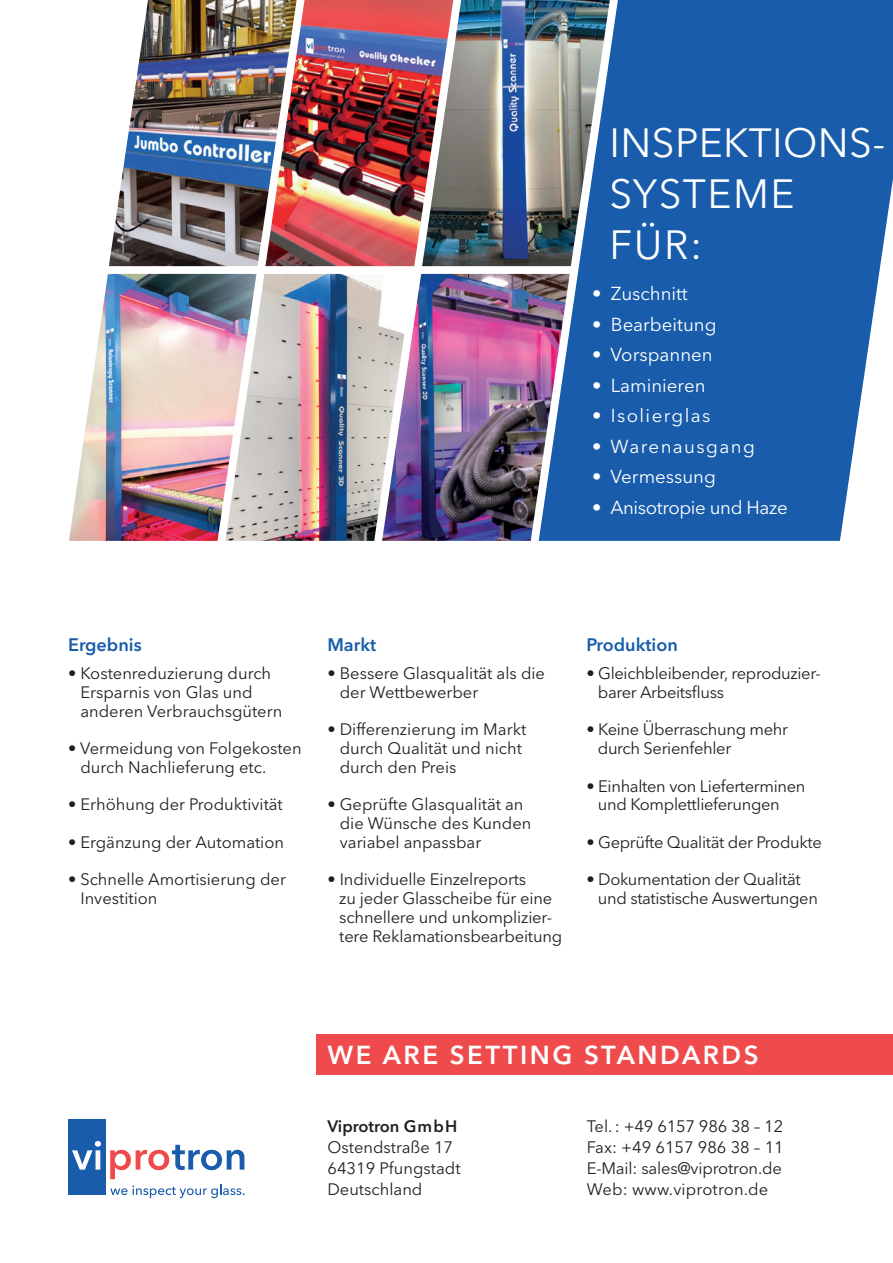
<style>
.page{position:relative;width:893px;height:1263px;background:#fff}
.page>*{position:absolute;margin:0;border:0;box-sizing:border-box;transform-origin:0 0}
.t1{font:40.5px/51px "Avenir Next LT Pro";letter-spacing:.01em;color:#fff}
.t2{font:600 25.8px "Avenir Next LT Pro";letter-spacing:.1em;color:#fff}
.t3{font:18.6px "Avenir Next LT Pro";color:#fff}
.t4{font:18.6px "Avenir Next LT Pro";letter-spacing:.075em;color:#fff}
.t5{font:18.6px "Avenir Next LT Pro";letter-spacing:-.02em;color:#fff}
.t6{font:600 18px "Avenir Next LT Pro";color:#185cab}
.t7{font:16.5px/18.8px "Avenir Next LT Pro";letter-spacing:-.01em;color:#231f20}
.t8{font:600 16.5px "Avenir Next LT Pro";color:#231f20}
</style>
<div class="page">
<div style="left:317px;top:1034px;width:576px;height:41px;background:#ef4b4c"></div>
<div style="left:68px;top:1119px;width:38px;height:76px;background:#185cab"></div>
<svg style="left:110px;top:1185px;width:134px;height:13px"></svg>
<svg style="left:72px;top:1141px;width:29px;height:28px"></svg>
<svg style="left:110px;top:1145px;width:134px;height:34px"></svg>
<img style="left:297px;top:0;width:125px;height:266px">
<img style="left:109px;top:0;width:188px;height:266px">
<img style="left:422px;top:0;width:117px;height:266px">
<svg style="left:539px;top:0;width:354px;height:541px;background:#2f69ad"></svg>
<img style="left:256px;top:274px;width:126px;height:267px">
<img style="left:382px;top:274px;width:188px;height:267px">
<img style="left:69px;top:274px;width:187px;height:267px">
<h1 class="t1" style="left:609px;top:118px;width:277px">INSPEKTIONS-<br>SYSTEME<br>FÜR:</h1>
<p class="t3" style="left:592px;top:282px;width:97px">• Zuschnitt</p>
<p class="t3" style="left:592px;top:313px;width:126px">• Bearbeitung</p>
<p class="t3" style="left:592px;top:344px;width:122px">• Vorspannen</p>
<p class="t3" style="left:592px;top:374px;width:115px">• Laminieren</p>
<p class="t4" style="left:592px;top:405px;width:120px">• Isolierglas</p>
<p class="t4" style="left:592px;top:435px;width:164px">• Warenausgang</p>
<p class="t3" style="left:592px;top:466px;width:125px">• Vermessung</p>
<p class="t5" style="left:592px;top:496px;width:197px">• Anisotropie und Haze</p>
<p class="t6" style="left:68px;top:633px;width:75px">Ergebnis</p>
<p class="t6" style="left:327px;top:633px;width:50px">Markt</p>
<p class="t6" style="left:586px;top:633px;width:93px">Produktion</p>
<p class="t7" style="left:80px;top:664px;width:203px;text-indent:-12px">• Kostenreduzierung durch<br>Ersparnis von Glas und anderen Verbrauchsgütern</p>
<p class="t7" style="left:80px;top:739px;width:223px;text-indent:-12px">• Vermeidung von Folgekosten durch Nachlieferung etc.</p>
<p class="t7" style="left:68px;top:795px;width:216px">• Erhöhung der Produktivität</p>
<p class="t7" style="left:68px;top:833px;width:218px">• Ergänzung der Automation</p>
<p class="t7" style="left:80px;top:870px;width:207px;text-indent:-12px">• Schnelle Amortisierung der<br>Investition</p>
<p class="t7" style="left:598px;top:664px;width:225px;text-indent:-11px">• Gleichbleibender, reproduzier&shy;barer Arbeitsfluss</p>
<p class="t7" style="left:598px;top:720px;width:192px;text-indent:-11px">• Keine Überraschung mehr durch Serienfehler</p>
<p class="t7" style="left:598px;top:776px;width:209px;text-indent:-11px">• Einhalten von Lieferterminen und Komplettlieferungen</p>
<p class="t7" style="left:586px;top:833px;width:237px">• Geprüfte Qualität der Produkte</p>
<p class="t7" style="left:598px;top:870px;width:222px;text-indent:-11px">• Dokumentation der Qualität und statistische Auswertungen</p>
<p class="t7" style="left:340px;top:664px;width:207px;text-indent:-12px">• Bessere Glasqualität als die der Wettbewerber</p>
<p class="t7" style="left:340px;top:720px;width:188px;text-indent:-12px">• Differenzierung im Markt durch Qualität und nicht durch den Preis</p>
<p class="t7" style="left:340px;top:795px;width:193px;text-indent:-12px">• Geprüfte Glasqualität an die Wünsche des Kunden variabel anpassbar</p>
<p class="t7" style="left:339px;top:870px;width:224px;text-indent:-12px">• Individuelle Einzelreports<br>zu jeder Glasscheibe für eine schnellere und unkomplizier&shy;tere Reklamationsbearbeitung</p>
<h2 class="t2" style="left:327px;top:1039px;width:433px">WE ARE SETTING STANDARDS</h2>
<p class="t8" style="left:327px;top:1116px;width:132px">Viprotron GmbH</p>
<p class="t7" style="left:327px;top:1137px;width:135px;line-height:21px">Ostendstraße 17<br>64319 Pfungstadt<br>Deutschland</p>
<p class="t7" style="left:587px;top:1116px;width:198px;line-height:21px;text-align:justify">Tel. : +49 6157 986 38 – 12<br>Fax: +49 6157 986 38 – 11<br>E-Mail: sales@viprotron.de Web: www.viprotron.de</p>
</div>
